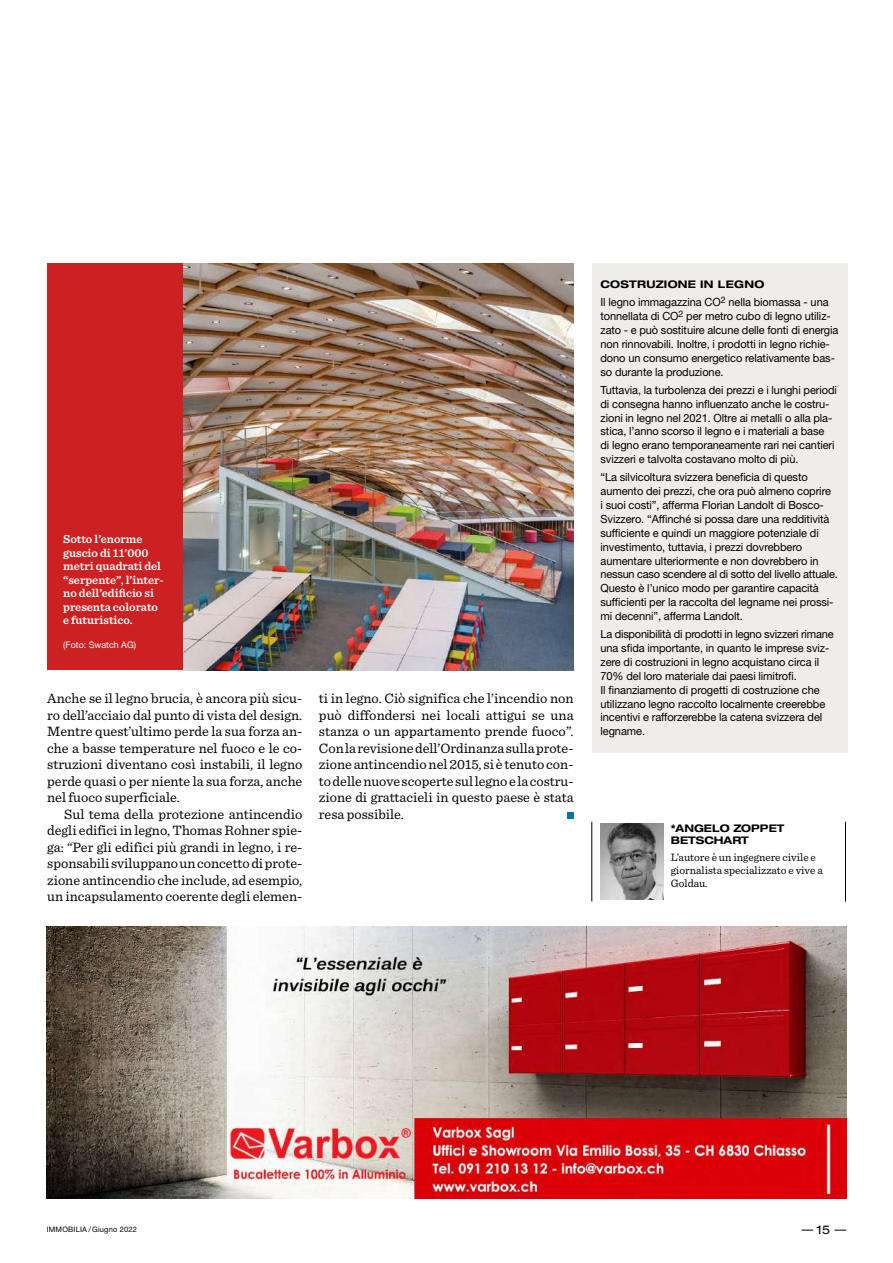
<style>
.page{position:relative;width:893px;height:1263px;background:#fff}
.page>*{position:absolute;margin:0;border:0;box-sizing:border-box;transform-origin:0 0}
.t1{font:14.25px/16.5px "Sentinel";color:#000;text-align:justify}
.t2{font:600 12px/13.5px "Sentinel";color:#fff}
.t3{font:expanded 12px "Helvetica Neue LT Std";color:#000}
.t4{font:11.25px/14px "Helvetica Neue LT Std";letter-spacing:-.005em;color:#000}
.t5{font:11.25px/12.8px "Sentinel";color:#000}
.t6{font:700 expanded 10.5px/12px "Helvetica Neue LT Std";color:#000}
.t7{font:700 expanded 10.5px "Helvetica Neue LT Std";letter-spacing:.025em;color:#000}
.t8{font:9px "Helvetica Neue LT Std";color:#fff}
.t9{font:7.5px "Helvetica Neue LT Std";letter-spacing:.025em;color:#000}
</style>
<div class="page">
<svg style="left:801px;top:1230px;width:12px;height:1px"></svg>
<svg style="left:834px;top:1230px;width:12px;height:1px"></svg>
<div style="left:592px;top:264px;width:255px;height:489px;background:#efede9"></div>
<img style="left:47px;top:926px;width:799px;height:272px">
<hr style="left:591px;top:822px;width:1px;height:79px;background:#000">
<img style="left:600px;top:823px;width:64px;height:77px">
<hr style="left:845px;top:822px;width:1px;height:79px;background:#000">
<img style="left:182px;top:264px;width:392px;height:406px">
<div style="left:567px;top:812px;width:7px;height:7px;background:#0076a8"></div>
<div style="left:47px;top:264px;width:135px;height:406px;background:#cb2123"></div>
<p class="t2" style="left:63px;top:532px;width:102px">Sotto l’enorme guscio di 11’000 metri quadrati del “serpente”, l’inter&shy;no dell’edificio si presenta colorato e futuristico.</p>
<p class="t8" style="left:63px;top:639px;width:75px">(Foto: Swatch AG)</p>
<p class="t1" style="left:47px;top:689px;width:257px">Anche se il legno brucia, è ancora più sicu&shy;ro dell’acciaio dal punto di vista del design.<br>Mentre quest’ultimo perde la sua forza an&shy;che a basse temperature nel fuoco e le co&shy;struzioni diventano così instabili, il legno perde quasi o per niente la sua forza, anche nel fuoco superficiale.</p>
<p class="t1" style="left:47px;top:805px;width:257px;text-indent:17px">Sul tema della protezione antincendio degli edifici in legno, Thomas Rohner spie&shy;ga: “Per gli edifici più grandi in legno, i re&shy;sponsabili sviluppano un concetto di prote&shy;zione antincendio che include, ad esempio, un incapsulamento coerente degli elemen-</p>
<p class="t1" style="left:319px;top:689px;width:256px">ti in legno. Ciò significa che l’incendio non può diffondersi nei locali attigui se una stanza o un appartamento prende fuoco”.<br>Con la revisione dell’Ordinanza sulla prote&shy;zione antincendio nel 2015, si è tenuto con&shy;to delle nuove scoperte sul legno e la costru&shy;zione di grattacieli in questo paese è stata resa possibile.</p>
<p class="t7" style="left:600px;top:278px;width:165px">COSTRUZIONE IN LEGNO</p>
<p class="t4" style="left:600px;top:295px;width:239px">Il legno immagazzina CO<sup>2</sup> nella biomassa - una tonnellata di CO<sup>2</sup> per metro cubo di legno utiliz&shy;zato - e può sostituire alcune delle fonti di energia non rinnovabili. Inoltre, i prodotti in legno richie&shy;dono un consumo energetico relativamente bas&shy;so durante la produzione.</p>
<p class="t4" style="left:600px;top:383px;width:238px">Tuttavia, la turbolenza dei prezzi e i lunghi periodi di consegna hanno influenzato anche le costru&shy;zioni in legno nel 2021. Oltre ai metalli o alla pla&shy;stica, l’anno scorso il legno e i materiali a base<br>di legno erano temporaneamente rari nei cantieri svizzeri e talvolta costavano molto di più.</p>
<p class="t4" style="left:600px;top:470px;width:239px">“La silvicoltura svizzera beneficia di questo aumento dei prezzi, che ora può almeno coprire<br>i suoi costi”, afferma Florian Landolt di Bosco-Svizzero. “Affinché si possa dare una redditività sufficiente e quindi un maggiore potenziale di investimento, tuttavia, i prezzi dovrebbero aumentare ulteriormente e non dovrebbero in nessun caso scendere al di sotto del livello attuale.<br>Questo è l’unico modo per garantire capacità sufficienti per la raccolta del legname nei prossi&shy;mi decenni”, afferma Landolt.</p>
<p class="t4" style="left:600px;top:627px;width:235px">La disponibilità di prodotti in legno svizzeri rimane una sfida importante, in quanto le imprese sviz&shy;zere di costruzioni in legno acquistano circa il 70% del loro materiale dai paesi limitrofi.<br>Il finanziamento di progetti di costruzione che utilizzano legno raccolto localmente creerebbe incentivi e rafforzerebbe la catena svizzera del legname.</p>
<p class="t6" style="left:671px;top:822px;width:115px">*ANGELO ZOPPET<br>BETSCHART</p>
<p class="t5" style="left:671px;top:850px;width:154px">L’autore è un ingegnere civile e giornalista specializzato e vive a<br>Goldau.</p>
<p class="t9" style="left:47px;top:1225px;width:92px">IMMOBILIA / Giugno 2022</p>
<p class="t3" style="left:817px;top:1222px;width:15px">15</p>
</div>
